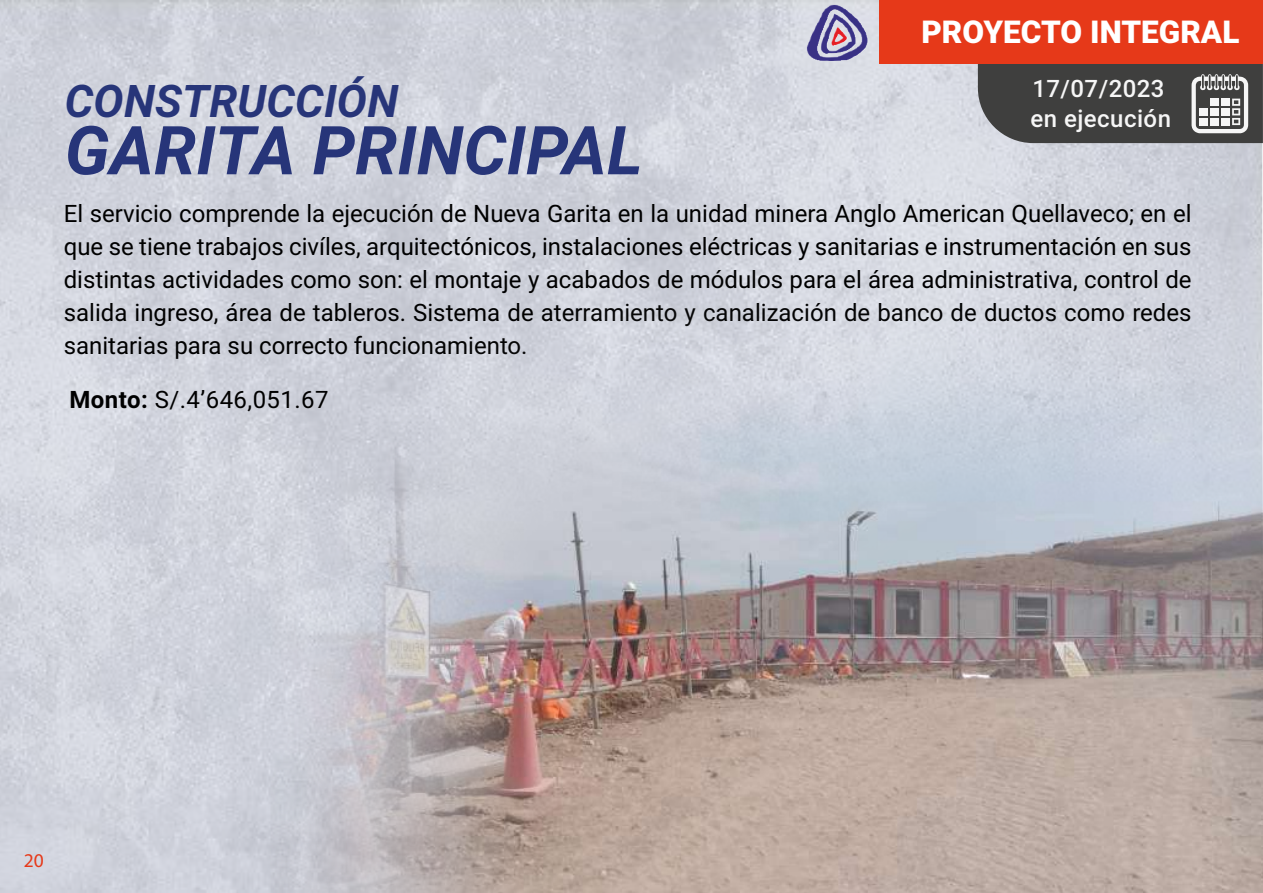
<style>
.page{position:relative;width:1263px;height:893px;background:#fff}
.page>*{position:absolute;margin:0;border:0;box-sizing:border-box;transform-origin:0 0}
.t1{font:italic 700 67.5px "Roboto";color:#273579}
.t2{font:italic 700 45px "Roboto";color:#273579}
.t3{font:900 31.5px "Roboto";color:#fff}
.t4{font:24px/33px "Roboto";color:#000;text-align:justify}
.t5{font:500 24px/30px "Roboto";letter-spacing:.02em;color:#f6f6f6}
.t6{font:19.5px "Myriad Pro";color:#e63919}
.s1{font-weight:700}
</style>
<div class="page">
<img style="left:0;top:0;width:1263px;height:893px">
<svg style="left:978px;top:64px;width:285px;height:79px;background:#515150"></svg>
<img style="left:269px;top:285px;width:994px;height:608px">
<div style="left:880px;top:0;width:383px;height:64px;background:#e63919"></div>
<img style="left:807px;top:4px;width:63px;height:56px">
<h2 class="t2" style="left:65px;top:70px;width:335px">CONSTRUCCIÓN</h2>
<h1 class="t1" style="left:65px;top:103px;width:580px">GARITA PRINCIPAL</h1>
<h3 class="t3" style="left:921px;top:10px;width:319px">PROYECTO INTEGRAL</h3>
<p class="t5" style="left:1030px;top:73px;width:142px">17/07/2023 en ejecución</p>
<p class="t4" style="left:64px;top:196px;width:1129px">El servicio comprende la ejecución de Nueva Garita en la unidad minera Anglo American Quellaveco; en el que se tiene trabajos civíles, arquitectónicos, instalaciones eléctricas y sanitarias e instrumentación en sus distintas actividades como son: el montaje y acabados de módulos para el área administrativa, control de salida ingreso, área de tableros. Sistema de aterramiento y canalización de banco de ductos como redes sanitarias para su correcto funcionamiento.</p>
<p class="t4" style="left:69px;top:382px;width:261px"><span class="s1">Monto:</span> S/.4’646,051.67</p>
<p class="t6" style="left:24px;top:848px;width:22px">20</p>
</div>
